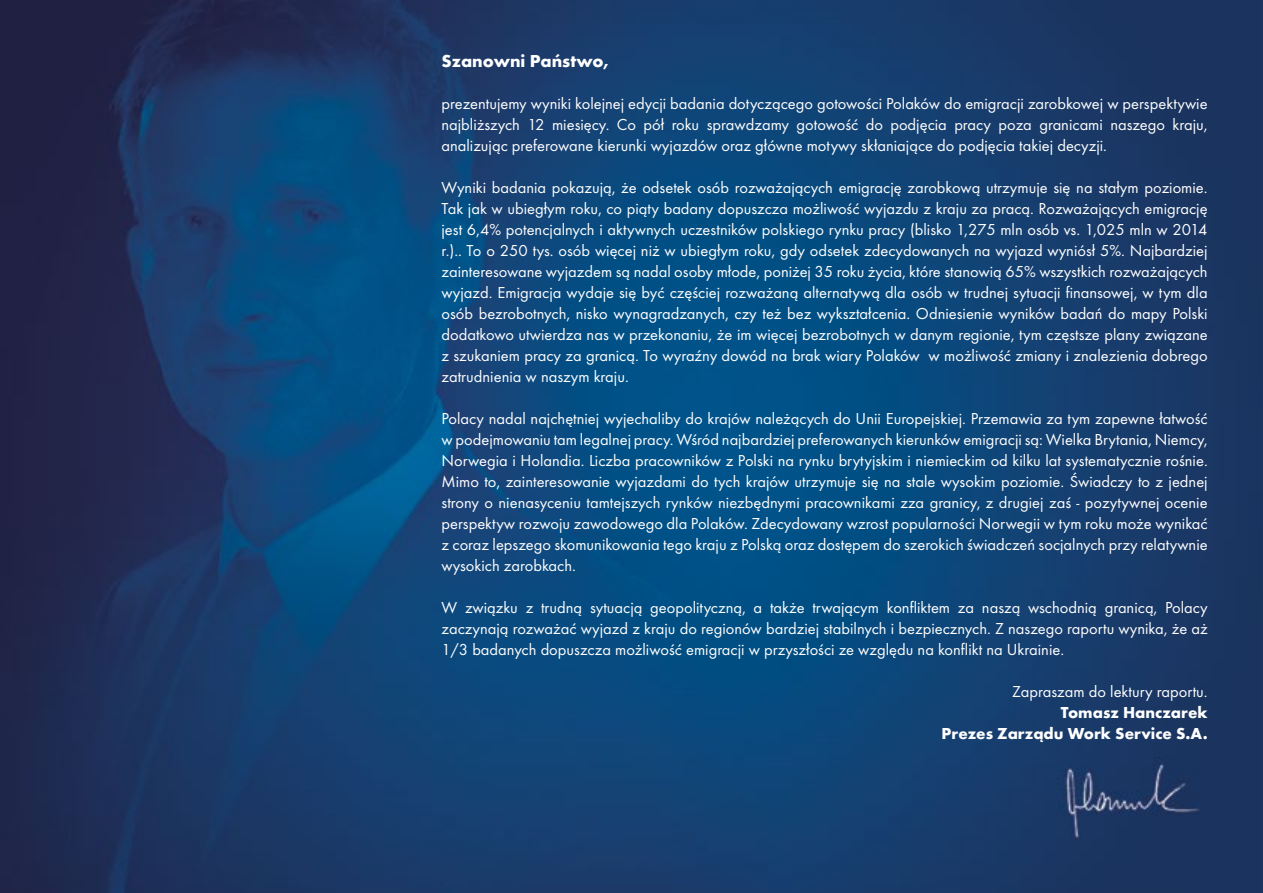
<style>
.page{position:relative;width:1263px;height:893px;background:#fff}
.page>*{position:absolute;margin:0;border:0;box-sizing:border-box;transform-origin:0 0}
.t1{font:700 18px "Futura TOT";color:#fff}
.t2{font:16.5px/21px "Futura TOT";color:#fff;text-align:justify}
.t3{font:700 16.5px/21px "Futura TOT";color:#fff;text-align:right}
</style>
<div class="page">
<img style="left:0;top:0;width:1263px;height:893px">
<p class="t1" style="left:441px;top:50px;width:169px">Szanowni Państwo,</p>
<p class="t2" style="left:441px;top:93px;width:768px">prezentujemy wyniki kolejnej edycji badania dotyczącego gotowości Polaków do emigracji zarobkowej w perspektywie najbliższych 12 miesięcy. Co pół roku sprawdzamy gotowość do podjęcia pracy poza granicami naszego kraju, analizując preferowane kierunki wyjazdów oraz główne motywy skłaniające do podjęcia takiej decyzji.</p>
<p class="t2" style="left:441px;top:177px;width:768px">Wyniki badania pokazują, że odsetek osób rozważających emigrację zarobkową utrzymuje się na stałym poziomie.<br>Tak jak w ubiegłym roku, co piąty badany dopuszcza możliwość wyjazdu z kraju za pracą. Rozważających emigrację jest 6,4% potencjalnych i aktywnych uczestników polskiego rynku pracy (blisko 1,275 mln osób vs. 1,025 mln w 2014 r.).. To o 250 tys. osób więcej niż w ubiegłym roku, gdy odsetek zdecydowanych na wyjazd wyniósł 5%. Najbardziej zainteresowane wyjazdem są nadal osoby młode, poniżej 35 roku życia, które stanowią 65% wszystkich rozważających wyjazd. Emigracja wydaje się być częściej rozważaną alternatywą dla osób w trudnej sytuacji finansowej, w tym dla osób bezrobotnych, nisko wynagradzanych, czy też bez wykształcenia. Odniesienie wyników badań do mapy Polski dodatkowo utwierdza nas w przekonaniu, że im więcej bezrobotnych w danym regionie, tym częstsze plany związane z szukaniem pracy za granicą. To wyraźny dowód na brak wiary Polaków w możliwość zmiany i znalezienia dobrego zatrudnienia w naszym kraju.</p>
<p class="t2" style="left:441px;top:408px;width:768px">Polacy nadal najchętniej wyjechaliby do krajów należących do Unii Europejskiej. Przemawia za tym zapewne łatwość w podejmowaniu tam legalnej pracy. Wśród najbardziej preferowanych kierunków emigracji są: Wielka Brytania, Niemcy, Norwegia i Holandia. Liczba pracowników z Polski na rynku brytyjskim i niemieckim od kilku lat systematycznie rośnie.<br>Mimo to, zainteresowanie wyjazdami do tych krajów utrzymuje się na stale wysokim poziomie. Świadczy to z jednej strony o nienasyceniu tamtejszych rynków niezbędnymi pracownikami zza granicy, z drugiej zaś - pozytywnej ocenie perspektyw rozwoju zawodowego dla Polaków. Zdecydowany wzrost popularności Norwegii w tym roku może wynikać z coraz lepszego skomunikowania tego kraju z Polską oraz dostępem do szerokich świadczeń socjalnych przy relatywnie wysokich zarobkach.</p>
<p class="t2" style="left:441px;top:597px;width:768px">W związku z trudną sytuacją geopolityczną, a także trwającym konfliktem za naszą wschodnią granicą, Polacy zaczynają rozważać wyjazd z kraju do regionów bardziej stabilnych i bezpiecznych. Z naszego raportu wynika, że aż 1/3 badanych dopuszcza możliwość emigracji w przyszłości ze względu na konflikt na Ukrainie.</p>
<p class="t2" style="left:1012px;top:681px;width:197px">Zapraszam do lektury raportu.</p>
<p class="t3" style="left:941px;top:702px;width:268px">Tomasz Hanczarek<br>Prezes Zarządu Work Service S.A.</p>
</div>
